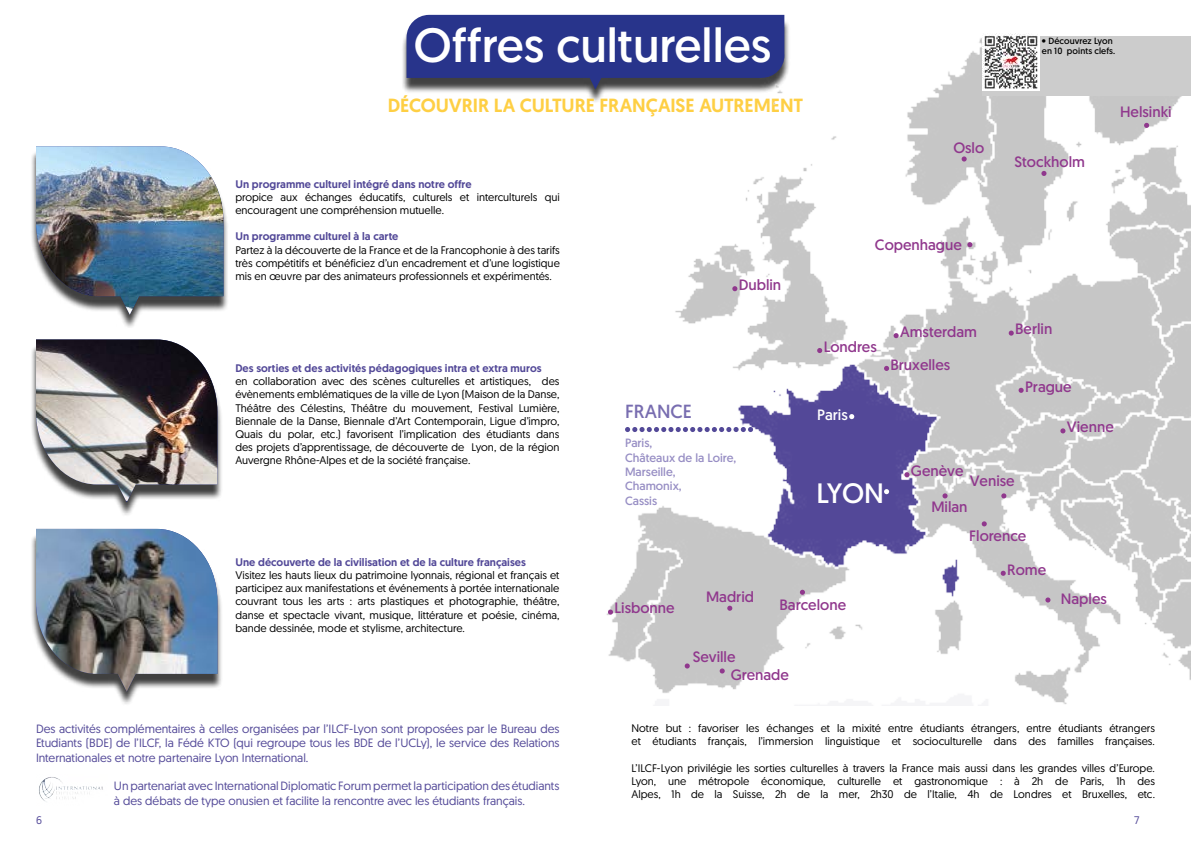
<style>
.page{position:relative;width:1191px;height:842px;background:#fff}
.page>*{position:absolute;margin:0;border:0;box-sizing:border-box;transform-origin:0 0}
.t1{font:48px "Geomanist";color:#fff}
.t2{font:28px "Geomanist";color:#fff}
.t3{font:500 19px "Geomanist";letter-spacing:-.01em;color:#fecf44}
.t4{font:19px "Geomanist";color:#786db0}
.t5{font:15px/17.4px "Geomanist";color:#90388d}
.t6{font:15px "Geomanist";color:#fff}
.t7{font:12px/14.4px "Geomanist";letter-spacing:-.005em;color:#534998;text-align:justify}
.t8{font:12px/14.4px "Geomanist";color:#978ec4}
.t9{font:11px/13.2px "Geomanist";color:#000;text-align:justify}
.t10{font:500 11px "Geomanist";letter-spacing:.005em;color:#534998}
.t11{font:11px "Geomanist";color:#534998}
.t12{font:9px/10.8px "Geomanist";letter-spacing:.01em;color:#000}
.s1{font-size:10px}
</style>
<div class="page">
<img style="left:39px;top:777px;width:64px;height:25px">
<div style="left:401px;top:19px;width:389px;height:85px;background:#000;opacity:.75"></div>
<svg style="left:406px;top:15px;width:378px;height:75px;background:#303b86"></svg>
<div style="left:31px;top:344px;width:192px;height:173px;background:#000;opacity:.75"></div>
<img style="left:36px;top:339px;width:181px;height:162px">
<div style="left:31px;top:533px;width:192px;height:173px;background:#000;opacity:.75"></div>
<img style="left:36px;top:529px;width:181px;height:163px">
<img style="left:602px;top:36px;width:589px;height:668px">
<svg style="left:625px;top:427px;width:128px;height:5px"></svg>
<svg style="left:904px;top:472px;width:5px;height:5px"></svg>
<svg style="left:884px;top:489px;width:5px;height:5px"></svg>
<svg style="left:849px;top:414px;width:5px;height:5px"></svg>
<div style="left:982px;top:36px;width:209px;height:59px;background:#ccc"></div>
<img style="left:982px;top:34px;width:58px;height:57px">
<svg style="left:727px;top:606px;width:5px;height:5px"></svg>
<svg style="left:608px;top:610px;width:5px;height:5px"></svg>
<svg style="left:817px;top:348px;width:5px;height:5px"></svg>
<svg style="left:732px;top:286px;width:5px;height:5px"></svg>
<svg style="left:884px;top:366px;width:5px;height:5px"></svg>
<svg style="left:893px;top:333px;width:5px;height:5px"></svg>
<svg style="left:1008px;top:331px;width:5px;height:5px"></svg>
<svg style="left:1060px;top:428px;width:5px;height:5px"></svg>
<svg style="left:1018px;top:388px;width:5px;height:5px"></svg>
<svg style="left:967px;top:242px;width:5px;height:5px"></svg>
<svg style="left:1144px;top:123px;width:5px;height:5px"></svg>
<svg style="left:961px;top:156px;width:5px;height:6px"></svg>
<svg style="left:1041px;top:171px;width:5px;height:5px"></svg>
<svg style="left:1000px;top:571px;width:5px;height:5px"></svg>
<svg style="left:942px;top:493px;width:5px;height:5px"></svg>
<svg style="left:1001px;top:493px;width:5px;height:5px"></svg>
<svg style="left:981px;top:521px;width:5px;height:5px"></svg>
<svg style="left:800px;top:590px;width:5px;height:5px"></svg>
<svg style="left:684px;top:663px;width:6px;height:5px"></svg>
<svg style="left:719px;top:668px;width:5px;height:5px"></svg>
<svg style="left:1045px;top:597px;width:5px;height:5px"></svg>
<div style="left:31px;top:151px;width:198px;height:179px;background:#000;opacity:.75"></div>
<img style="left:36px;top:146px;width:187px;height:169px">
<h1 class="t1" style="left:414px;top:14px;width:359px">Offres culturelles</h1>
<h3 class="t3" style="left:388px;top:93px;width:417px">DÉCOUVRIR LA CULTURE FRANÇAISE AUTREMENT</h3>
<p class="t10" style="left:235px;top:176px;width:238px">Un programme culturel intégré dans notre offre</p>
<p class="t9" style="left:235px;top:190px;width:326px">propice aux échanges éducatifs, culturels et interculturels qui encouragent une compréhension mutuelle.</p>
<p class="t10" style="left:235px;top:229px;width:164px">Un programme culturel à la carte</p>
<p class="t9" style="left:235px;top:243px;width:326px">Partez à la découverte de la France et de la Francophonie à des tarifs très compétitifs et bénéficiez d’un encadrement et d’une logistique mis en œuvre par des animateurs professionnels et expérimentés.</p>
<h3 class="t5" style="left:739px;top:276px;width:44px">Dublin</h3>
<p class="t12" style="left:1041px;top:35px;width:75px"><span class="s1">•</span> Découvrez Lyon en 10 points clefs.</p>
<h3 class="t5" style="left:953px;top:139px;width:32px">Oslo</h3>
<h3 class="t5" style="left:875px;top:235px;width:88px">Copenhague</h3>
<h3 class="t5" style="left:1014px;top:153px;width:72px">Stockholm</h3>
<h3 class="t5" style="left:823px;top:338px;width:55px">Londres</h3>
<h3 class="t5" style="left:900px;top:323px;width:78px">Amsterdam</h3>
<h3 class="t5" style="left:1015px;top:320px;width:39px">Berlin</h3>
<h3 class="t5" style="left:1120px;top:103px;width:53px">Helsinki</h3>
<p class="t10" style="left:235px;top:361px;width:308px">Des sorties et des activités pédagogiques intra et extra muros</p>
<p class="t9" style="left:235px;top:374px;width:326px">en collaboration avec des scènes culturelles et artistiques, des évènements emblématiques de la ville de Lyon (Maison de la Danse, Théâtre des Célestins, Théâtre du mouvement, Festival Lumière, Biennale de la Danse, Biennale d’Art Contemporain, Ligue d’impro, Quais du polar, etc.) favorisent l’implication des étudiants dans des projets d’apprentissage, de découverte de Lyon, de la région Auvergne Rhône-Alpes et de la société française.</p>
<p class="t10" style="left:235px;top:555px;width:292px">Une découverte de la civilisation et de la culture françaises</p>
<p class="t9" style="left:235px;top:568px;width:326px">Visitez les hauts lieux du patrimoine lyonnais, régional et français et participez aux manifestations et événements à portée internationale couvrant tous les arts : arts plastiques et photographie, théâtre, danse et spectacle vivant, musique, littérature et poésie, cinéma, bande dessinée, mode et stylisme, architecture.</p>
<p class="t7" style="left:36px;top:721px;width:525px">Des activités complémentaires à celles organisées par l’ILCF-Lyon sont proposées par le Bureau des Etudiants (BDE) de l’ILCF, la Fédé KTO (qui regroupe tous les BDE de l’UCLy), le service des Relations Internationales et notre partenaire Lyon International.</p>
<p class="t7" style="left:114px;top:779px;width:447px">Un partenariat avec International Diplomatic Forum permet la participation des étudiants à des débats de type onusien et facilite la rencontre avec les étudiants français.</p>
<h3 class="t4" style="left:625px;top:399px;width:68px">FRANCE</h3>
<h3 class="t6" style="left:817px;top:405px;width:32px">Paris</h3>
<p class="t8" style="left:625px;top:436px;width:113px">Paris,<br>Châteaux de la Loire,<br>Marseille,<br>Chamonix,<br>Cassis</p>
<h2 class="t2" style="left:816px;top:475px;width:69px">LYON</h2>
<h3 class="t5" style="left:614px;top:599px;width:62px">Lisbonne</h3>
<h3 class="t5" style="left:706px;top:588px;width:49px">Madrid</h3>
<h3 class="t5" style="left:779px;top:596px;width:68px">Barcelone</h3>
<h3 class="t5" style="left:890px;top:356px;width:61px">Bruxelles</h3>
<h3 class="t5" style="left:1025px;top:377px;width:48px">Prague</h3>
<h3 class="t5" style="left:1067px;top:418px;width:48px">Vienne</h3>
<h3 class="t5" style="left:911px;top:462px;width:54px">Genève</h3>
<h3 class="t5" style="left:970px;top:472px;width:46px">Venise</h3>
<h3 class="t5" style="left:931px;top:498px;width:38px">Milan</h3>
<h3 class="t5" style="left:969px;top:527px;width:59px">Florence</h3>
<h3 class="t5" style="left:1007px;top:560px;width:40px">Rome</h3>
<h3 class="t5" style="left:1061px;top:589px;width:47px">Naples</h3>
<h3 class="t5" style="left:731px;top:648px;width:60px;text-indent:-38px">Seville<br>Grenade</h3>
<p class="t9" style="left:631px;top:721px;width:525px">Notre but : favoriser les échanges et la mixité entre étudiants étrangers, entre étudiants étrangers et étudiants français, l’immersion linguistique et socioculturelle dans des familles françaises.</p>
<p class="t9" style="left:631px;top:761px;width:525px">L’ILCF-Lyon privilégie les sorties culturelles à travers la France mais aussi dans les grandes villes d’Europe.<br>Lyon, une métropole économique, culturelle et gastronomique : à 2h de Paris, 1h des Alpes, 1h de la Suisse, 2h de la mer, 2h30 de l’Italie, 4h de Londres et Bruxelles, etc.</p>
<p class="t11" style="left:36px;top:813px;width:8px">6</p>
<p class="t11" style="left:1134px;top:813px;width:7px">7</p>
</div>
